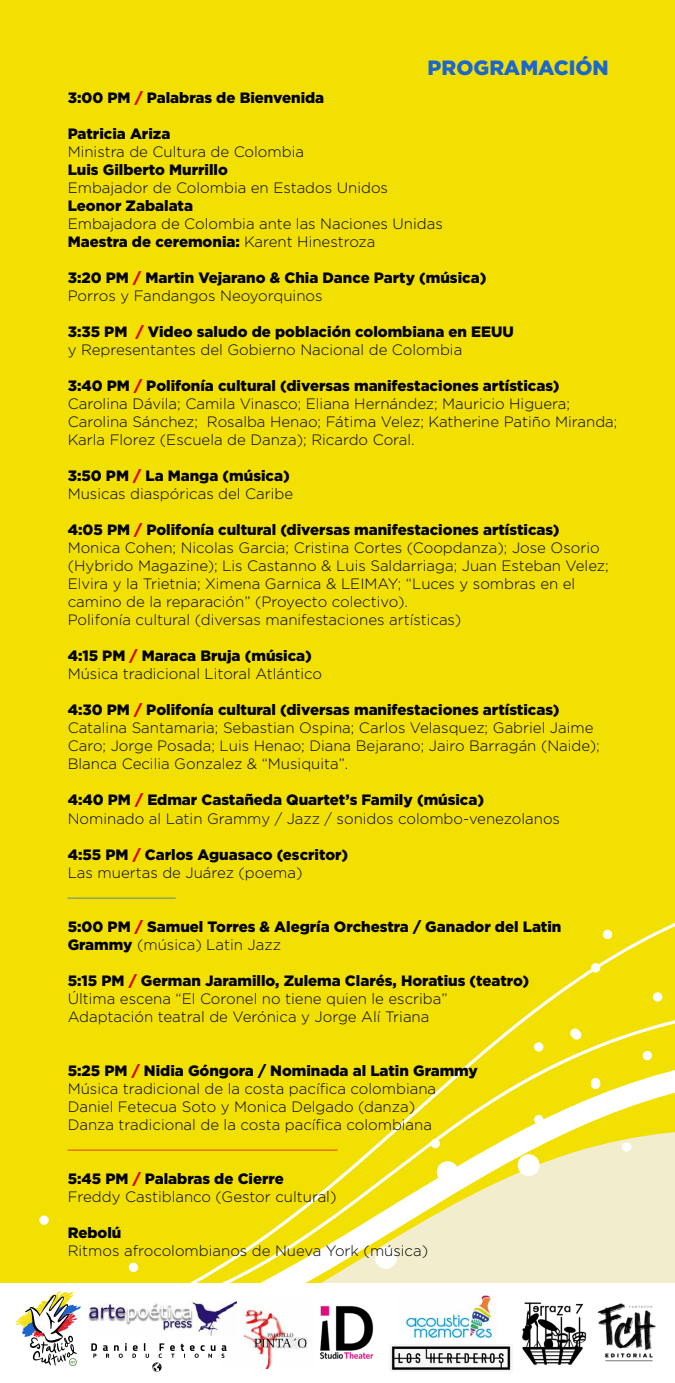
<style>
.page{position:relative;width:675px;height:1383px;background:#fff}
.page>*{position:absolute;margin:0;border:0;box-sizing:border-box;transform-origin:0 0}
.t1{font:900 20.62px "Gotham";color:#1d66cc}
.t2{font:300 15px/18px "Gotham";color:#000}
.t3{font:900 15px/18px "Gotham";color:#000}
.t4{font:300 15px "Gotham";color:#d00}
.t5{font:300 15px "Gotham";color:#1d66cc}
.s1{color:#d00}
.s2{font-weight:900}
.s3{font-weight:300}
.s4{font-weight:900;color:#d00}
</style>
<div class="page">
<div style="left:0;top:0;width:675px;height:1382px;background:#f3e003"></div>
<svg style="left:39px;top:1051px;width:636px;height:232px"></svg>
<svg style="left:375px;top:1246px;width:22px;height:22px"></svg>
<svg style="left:437px;top:1161px;width:22px;height:22px"></svg>
<svg style="left:518px;top:1154px;width:22px;height:22px"></svg>
<div style="left:39px;top:1215px;width:10px;height:9px;background:#fff;border-radius:50%"></div>
<div style="left:129px;top:1262px;width:9px;height:10px;background:#fff;border-radius:50%"></div>
<div style="left:622px;top:1142px;width:9px;height:9px;background:#fff;border-radius:50%"></div>
<div style="left:591px;top:1104px;width:9px;height:9px;background:#fff;border-radius:50%"></div>
<svg style="left:570px;top:1028px;width:11px;height:11px"></svg>
<div style="left:603px;top:929px;width:9px;height:10px;background:#fff;border-radius:50%"></div>
<div style="left:591px;top:963px;width:9px;height:9px;background:#fff;border-radius:50%"></div>
<svg style="left:591px;top:1077px;width:9px;height:12px"></svg>
<div style="left:534px;top:1115px;width:10px;height:9px;background:#fff;border-radius:50%"></div>
<div style="left:534px;top:1042px;width:10px;height:9px;background:#fff;border-radius:50%"></div>
<div style="left:431px;top:1138px;width:9px;height:10px;background:#fff;border-radius:50%"></div>
<div style="left:643px;top:1050px;width:9px;height:10px;background:#fff;border-radius:50%"></div>
<div style="left:653px;top:992px;width:9px;height:9px;background:#fff;border-radius:50%"></div>
<div style="left:0;top:1283px;width:675px;height:99px;background:#fff"></div>
<svg style="left:91px;top:1343px;width:131px;height:28px"></svg>
<img style="left:89px;top:1301px;width:133px;height:34px">
<img style="left:222px;top:1301px;width:86px;height:67px">
<img style="left:320px;top:1306px;width:54px;height:53px">
<svg style="left:16px;top:1291px;width:65px;height:75px"></svg>
<img style="left:522px;top:1302px;width:59px;height:64px">
<img style="left:391px;top:1346px;width:120px;height:25px">
<img style="left:403px;top:1295px;width:93px;height:44px">
<img style="left:581px;top:1282px;width:92px;height:80px">
<h1 class="t1" style="left:428px;top:55px;width:183px">PROGRAMACIÓN</h1>
<p class="t3" style="left:68px;top:88px;width:258px">3:00 PM <span class="s1">/</span> Palabras de Bienvenida</p>
<p class="t3" style="left:68px;top:124px;width:104px">Patricia Ariza</p>
<p class="t2" style="left:68px;top:142px;width:238px">Ministra de Cultura de Colombia</p>
<p class="t3" style="left:68px;top:160px;width:162px">Luis Gilberto Murrillo</p>
<p class="t2" style="left:68px;top:178px;width:322px">Embajador de Colombia en Estados Unidos</p>
<p class="t3" style="left:68px;top:196px;width:127px">Leonor Zabalata</p>
<p class="t2" style="left:68px;top:214px;width:377px">Embajadora de Colombia ante las Naciones Unidas<br><span class="s2">Maestra de ceremonia:</span> Karent Hinestroza</p>
<p class="t3" style="left:68px;top:268px;width:420px">3:20 PM <span class="s1">/</span> Martin Vejarano &amp; Chia Dance Party (música)<br><span class="s3">Porros y Fandangos Neoyorquinos</span></p>
<p class="t3" style="left:68px;top:322px;width:448px">3:35 PM <span class="s1">/</span> Video saludo de población colombiana en EEUU <span class="s3">y Representantes del Gobierno Nacional de Colombia</span></p>
<p class="t2" style="left:68px;top:376px;width:551px"><span class="s2">3:40 PM</span> <span class="s4">/</span> <span class="s2">Polifonía cultural (diversas manifestaciones artísticas)<br></span>Carolina Dávila; Camila Vinasco; Eliana Hernández; Mauricio Higuera; Carolina Sánchez; Rosalba Henao; Fátima Velez; Katherine Patiño Miranda; Karla Florez (Escuela de Danza); Ricardo Coral.</p>
<p class="t2" style="left:68px;top:466px;width:227px"><span class="s2">3:50 PM</span> <span class="s4">/</span> <span class="s2">La Manga (música)<br></span>Musicas diaspóricas del Caribe</p>
<p class="t2" style="left:68px;top:520px;width:543px"><span class="s2">4:05 PM</span> <span class="s4">/</span> <span class="s2">Polifonía cultural (diversas manifestaciones artísticas)<br></span>Monica Cohen; Nicolas Garcia; Cristina Cortes (Coopdanza); Jose Osorio (Hybrido Magazine); Lis Castanno &amp; Luis Saldarriaga; Juan Esteban Velez; Elvira y la Trietnia; Ximena Garnica &amp; LEIMAY; “Luces y sombras en el camino de la reparación” (Proyecto colectivo).<br>Polifonía cultural (diversas manifestaciones artísticas)</p>
<p class="t2" style="left:68px;top:646px;width:256px"><span class="s2">4:15 PM</span> <span class="s4">/</span> <span class="s2">Maraca Bruja (música)<br></span>Música tradicional Litoral Atlántico</p>
<p class="t2" style="left:68px;top:700px;width:534px"><span class="s2">4:30 PM</span> <span class="s4">/</span> <span class="s2">Polifonía cultural (diversas manifestaciones artísticas)<br></span>Catalina Santamaria; Sebastian Ospina; Carlos Velasquez; Gabriel Jaime Caro; Jorge Posada; Luis Henao; Diana Bejarano; Jairo Barragán (Naide); Blanca Cecilia Gonzalez &amp; “Musiquita”.</p>
<p class="t2" style="left:68px;top:790px;width:494px"><span class="s2">4:40 PM</span> <span class="s4">/</span> <span class="s2">Edmar Castañeda Quartet’s Family (música)<br></span>Nominado al Latin Grammy / Jazz / sonidos colombo-venezolanos</p>
<p class="t3" style="left:68px;top:844px;width:282px">4:55 PM <span class="s1">/</span> Carlos Aguasaco (escritor)<br><span class="s3">Las muertas de Juárez (poema)</span></p>
<p class="t5" style="left:68px;top:880px;width:110px">____________</p>
<p class="t3" style="left:68px;top:916px;width:495px">5:00 PM <span class="s1">/</span> Samuel Torres &amp; Alegría Orchestra / Ganador del Latin<br>Grammy <span class="s3">(música) Latin Jazz</span></p>
<p class="t2" style="left:68px;top:970px;width:463px"><span class="s2">5:15 PM</span> <span class="s4">/</span> <span class="s2">German Jaramillo, Zulema Clarés, Horatius (teatro)<br></span>Última escena “El Coronel no tiene quien le escriba”<br>Adaptación teatral de Verónica y Jorge Alí Triana</p>
<p class="t2" style="left:68px;top:1060px;width:412px"><span class="s2">5:25 PM</span> <span class="s4">/</span> <span class="s2">Nidia Góngora / Nominada al Latin Grammy </span>Música tradicional de la costa pacífica colombiana Daniel Fetecua Soto y Monica Delgado (danza)<br>Danza tradicional de la costa pacífica colombiana</p>
<p class="t4" style="left:68px;top:1132px;width:272px">______________________________</p>
<p class="t2" style="left:68px;top:1168px;width:270px"><span class="s2">5:45 PM</span> <span class="s4">/</span> <span class="s2">Palabras de Cierre<br></span>Freddy Castiblanco (Gestor cultural)</p>
<p class="t3" style="left:68px;top:1222px;width:55px">Rebolú</p>
<p class="t2" style="left:68px;top:1240px;width:362px">Ritmos afrocolombianos de Nueva York (música)</p>
</div>
